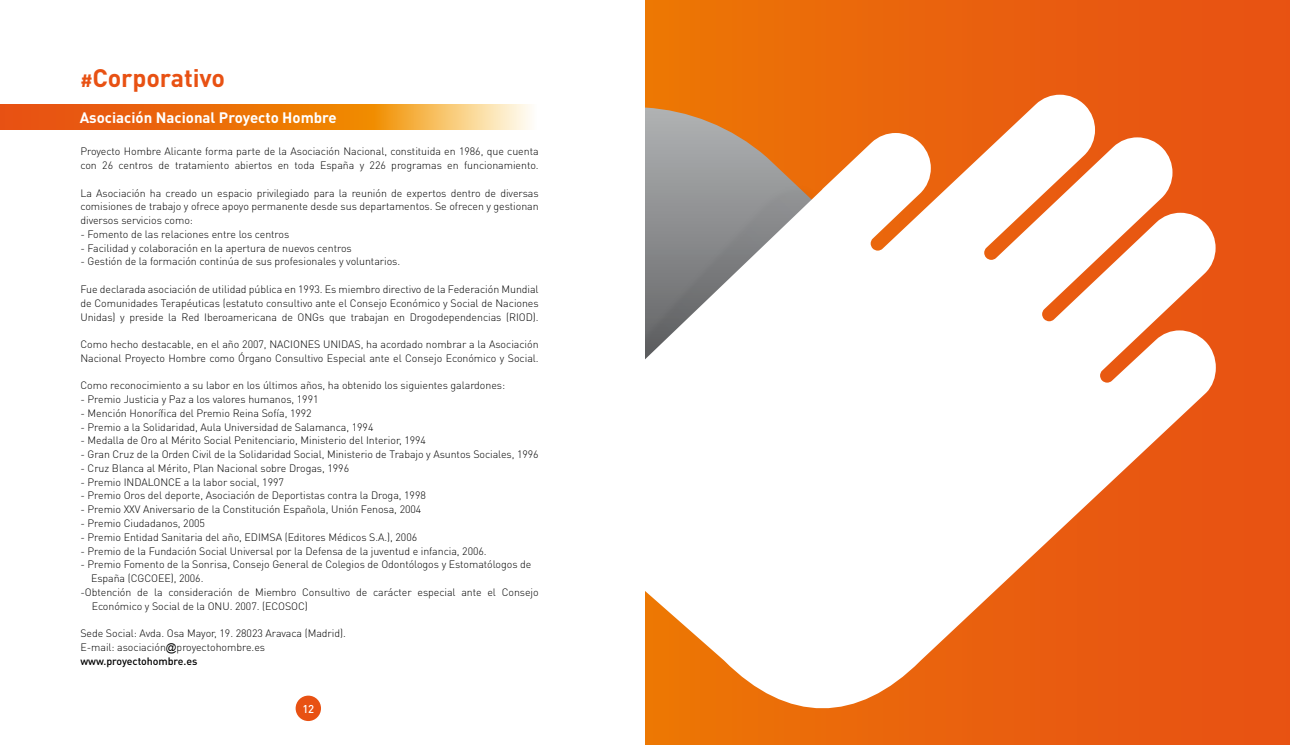
<style>
.page{position:relative;width:1290px;height:745px;background:#fff}
.page>*{position:absolute;margin:0;border:0;box-sizing:border-box;transform-origin:0 0}
.t1{font:700 25px "DIN Pro";letter-spacing:-.005em;color:#e85113}
.t2{font:700 15px "DIN Pro";color:#fff}
.t3{font:500 11.25px "DIN Pro";color:#fff}
.t4{font:300 10.62px/13.8px "DIN Pro";letter-spacing:-.005em;color:#000}
.s1{font-size:17.5px}
.s2{font-family:"Arial";font-weight:400;font-style:italic}
.s3{font-weight:500}
</style>
<div class="page">
<div style="left:296px;top:695px;width:25px;height:25px;background:#e85113;border-radius:50%"></div>
<svg style="left:0;top:105px;width:531px;height:25px;background:#ef862a"></svg>
<div style="left:645px;top:0;width:645px;height:744px;background:linear-gradient(to right,#ec7605,#e74f15)"></div>
<svg style="left:645px;top:95px;width:571px;height:628px"></svg>
<h1 class="t1" style="left:80px;top:61px;width:146px"><span class="s1">#</span>Corporativo</h1>
<h2 class="t2" style="left:80px;top:107px;width:259px">Asociación Nacional Proyecto Hombre</h2>
<p class="t4" style="left:80px;top:144px;width:460px">Proyecto Hombre Alicante forma parte de la Asociación Nacional, constituida en 1986, que cuenta con 26 centros de tratamiento abiertos en toda España y 226 programas en funcionamiento.</p>
<p class="t4" style="left:80px;top:185px;width:460px;text-align:justify">La Asociación ha creado un espacio privilegiado para la reunión de expertos dentro de diversas comisiones de trabajo y ofrece apoyo permanente desde sus departamentos. Se ofrecen y gestionan diversos servicios como:</p>
<p class="t4" style="left:80px;top:227px;width:210px">- Fomento de las relaciones entre los centros</p>
<p class="t4" style="left:80px;top:240px;width:273px">- Facilidad y colaboración en la apertura de nuevos centros</p>
<p class="t4" style="left:80px;top:254px;width:321px">- Gestión de la formación continúa de sus profesionales y voluntarios.</p>
<p class="t4" style="left:80px;top:282px;width:460px;text-align:justify">Fue declarada asociación de utilidad pública en 1993. Es miembro directivo de la Federación Mundial de Comunidades Terapéuticas (estatuto consultivo ante el Consejo Económico y Social de Naciones Unidas) y preside la Red Iberoamericana de ONGs que trabajan en Drogodependencias (RIOD).</p>
<p class="t4" style="left:80px;top:337px;width:460px">Como hecho destacable, en el año 2007, NACIONES UNIDAS, ha acordado nombrar a la Asociación<br>Nacional Proyecto Hombre como Órgano Consultivo Especial ante el Consejo Económico y Social.</p>
<p class="t4" style="left:80px;top:378px;width:426px">Como reconocimiento a su labor en los últimos años, ha obtenido los siguientes galardones:</p>
<p class="t4" style="left:80px;top:391px;width:240px">- Premio Justicia y Paz a los valores humanos, 1991</p>
<p class="t4" style="left:80px;top:405px;width:233px">- Mención Honorífica del Premio Reina Sofía, 1992</p>
<p class="t4" style="left:80px;top:419px;width:295px">- Premio a la Solidaridad, Aula Universidad de Salamanca, 1994</p>
<p class="t4" style="left:80px;top:433px;width:347px">- Medalla de Oro al Mérito Social Penitenciario, Ministerio del Interior, 1994</p>
<p class="t4" style="left:80px;top:446px;width:460px">- Gran Cruz de la Orden Civil de la Solidaridad Social, Ministerio de Trabajo y Asuntos Sociales, 1996</p>
<p class="t4" style="left:80px;top:460px;width:270px">- Cruz Blanca al Mérito, Plan Nacional sobre Drogas, 1996</p>
<p class="t4" style="left:80px;top:474px;width:205px">- Premio INDALONCE a la labor social, 1997</p>
<p class="t4" style="left:80px;top:488px;width:347px">- Premio Oros del deporte, Asociación de Deportistas contra la Droga, 1998</p>
<p class="t4" style="left:80px;top:501px;width:342px">- Premio XXV Aniversario de la Constitución Española, Unión Fenosa, 2004</p>
<p class="t4" style="left:80px;top:515px;width:126px">- Premio Ciudadanos, 2005</p>
<p class="t4" style="left:80px;top:529px;width:338px">- Premio Entidad Sanitaria del año, EDIMSA (Editores Médicos S.A.), 2006</p>
<p class="t4" style="left:80px;top:543px;width:408px">- Premio de la Fundación Social Universal por la Defensa de la juventud e infancia, 2006.</p>
<p class="t4" style="left:80px;top:556px;width:452px">- Premio Fomento de la Sonrisa, Consejo General de Colegios de Odontólogos y Estomatólogos de</p>
<p class="t4" style="left:91px;top:570px;width:114px">España (CGCOEE), 2006.</p>
<p class="t4" style="left:80px;top:584px;width:460px">-Obtención de la consideración de Miembro Consultivo de carácter especial ante el Consejo</p>
<p class="t4" style="left:92px;top:598px;width:218px">Económico y Social de la ONU. 2007. (ECOSOC)</p>
<p class="t4" style="left:80px;top:625px;width:267px">Sede Social: Avda. Osa Mayor, 19. 28023 Aravaca (Madrid).<br>E-mail: asociación<span class="s2">@</span>proyectohombre.es <span class="s3">www.proyectohombre.es</span></p>
<p class="t3" style="left:302px;top:700px;width:13px">12</p>
</div>
